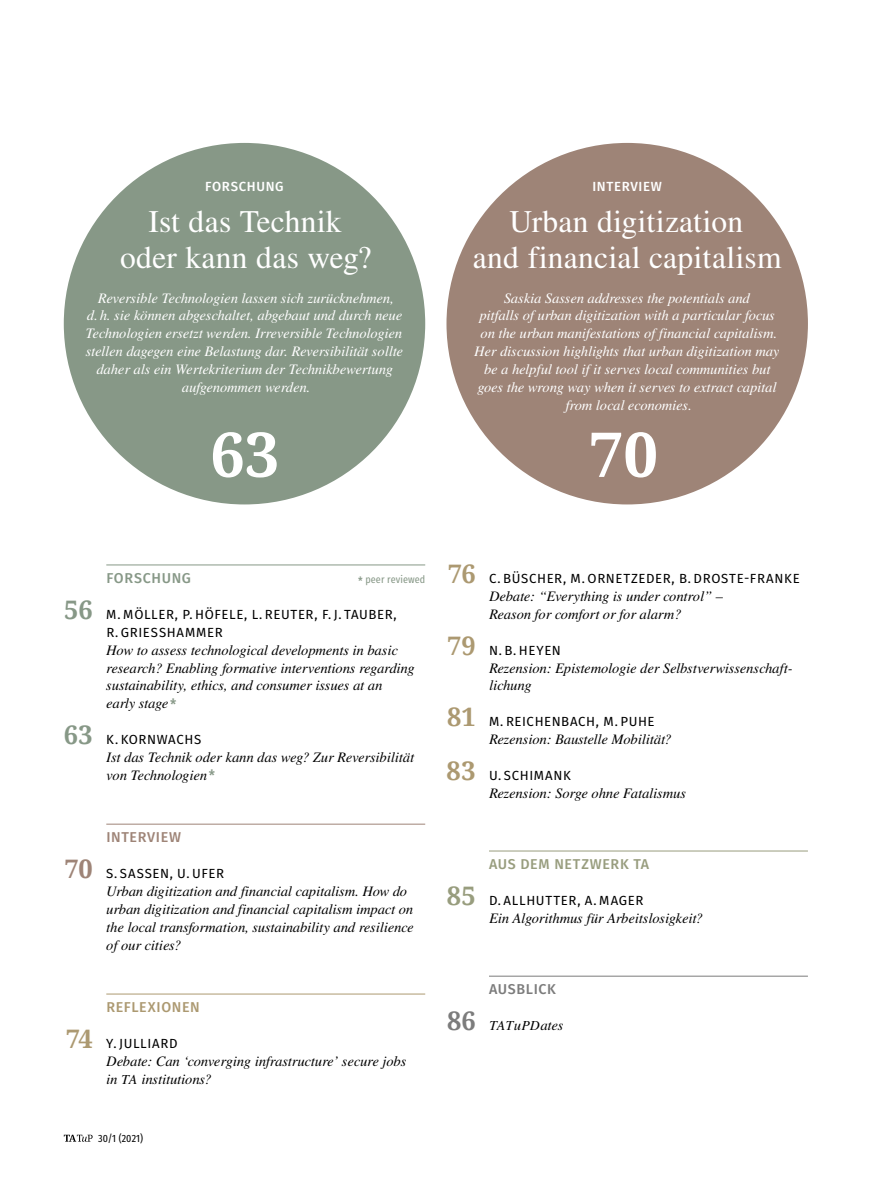
<style>
.page{position:relative;width:893px;height:1191px;background:#fff}
.page>*{position:absolute;margin:0;border:0;box-sizing:border-box;transform-origin:0 0}
._95_04_IHV-Kreis_Pag{font:700 61.8px "Droid Serif";color:#fff}
._95_02_IHV-Kreis_Ue{font:31.5px/35.7px "Nimbus Rom No 9 L";letter-spacing:.01em;color:#fff;text-align:center}
._95_30_IHV_Titel{font:italic 14.25px/17.9px "Nimbus Rom No 9 L";letter-spacing:.005em;color:#000}
._95_03_IHV-Kreis_Tex{font:italic 14.25px/17.9px "Nimbus Rom No 9 L";letter-spacing:.005em;color:#fff;text-align:center}
._95_10_IHV_Rubrik{font:500 14.25px "Fira Sans";letter-spacing:.045em;color:#989d7e}
._95_10_IHV_Rubrik-2{font:500 14.25px "Fira Sans";letter-spacing:.045em;color:#ac9971}
._95_10_IHV_Rubrik-3{font:500 14.25px "Fira Sans";letter-spacing:.045em;color:#879887}
._95_10_IHV_Rubrik-4{font:500 14.25px "Fira Sans";letter-spacing:.05em;color:#9e8477}
._95_10_IHV_Rubrik-5{font:500 14.25px "Fira Sans";letter-spacing:.045em;color:#7c7c7c}
._95_33_IHV_Titel_mit{font:italic 13.5px "Nimbus Rom No 9 L";color:#000}
._95_20_IHV_Autoren_m{font:13.2px/17.9px "Fira Sans";letter-spacing:.045em;color:#000}
._95_01_IHV-Kreis_Rub{font:500 13.2px "Fira Sans";letter-spacing:.05em;color:#fff}
._95_10_IHV_Rubrik-6{font:10.5px "Fira Sans Condensed";letter-spacing:.01em;color:#879887}
.t1{font:10.5px "Fira Sans Condensed";letter-spacing:.01em;color:#000}
.s1{font-weight:500;font-size:11.55px}
.s2{font-family:"Droid Serif";font-weight:700;font-size:25.5px;color:#879887}
.s3{font-family:"Fira Sans Condensed";font-weight:500;font-style:normal;font-size:15.6px;color:#879887}
.s4{font-family:"Droid Serif";font-weight:700;font-size:25.5px;color:#9e8477}
.s5{font-family:"Droid Serif";font-weight:700;font-size:25.5px;color:#ac9971}
.s6{font-size:13.5px}
.s7{font-family:"Droid Serif";font-weight:700;font-size:25.5px;color:#989d7e}
.s8{font-family:"Droid Serif";font-weight:700;font-style:normal;font-size:25.5px;color:#7c7c7c}
.s9{font-size:14.25px}
</style>
<div class="page">
<div style="left:446px;top:143px;width:362px;height:361px;background:#9e8477;border-radius:50%"></div>
<div style="left:64px;top:143px;width:361px;height:361px;background:#879887;border-radius:50%"></div>
<hr style="left:489px;top:850px;width:319px;height:1px;background:#989d7e">
<hr style="left:489px;top:975px;width:319px;height:1px;background:#7c7c7c">
<hr style="left:106px;top:564px;width:319px;height:1px;background:#879887">
<hr style="left:106px;top:823px;width:319px;height:1px;background:#9e8477">
<hr style="left:106px;top:993px;width:319px;height:1px;background:#ac9971">
<svg style="left:64px;top:1134px;width:29px;height:7px"></svg>
<p class="_95_01_IHV-Kreis_Rub" style="left:205px;top:175px;width:80px">FORSCHUNG</p>
<p class="_95_02_IHV-Kreis_Ue" style="left:120px;top:202px;width:254px">Ist das Technik oder kann das weg?</p>
<p class="_95_03_IHV-Kreis_Tex" style="left:85px;top:289px;width:319px">Reversible Technologien lassen sich zurücknehmen,<br>d. h. sie können abgeschaltet, abgebaut und durch neue Technologien ersetzt werden. Irreversible Technologien stellen dagegen eine Belastung dar. Reversibilität sollte daher als ein Wertekriterium der Technikbewertung aufgenommen werden.</p>
<p class="_95_04_IHV-Kreis_Pag" style="left:210px;top:416px;width:71px">63</p>
<p class="_95_01_IHV-Kreis_Rub" style="left:592px;top:175px;width:71px">INTERVIEW</p>
<p class="_95_02_IHV-Kreis_Ue" style="left:473px;top:202px;width:310px">Urban digitization<br>and financial capitalism</p>
<p class="_95_03_IHV-Kreis_Tex" style="left:474px;top:289px;width:307px">Saskia Sassen addresses the potentials and<br>pitfalls of urban digitization with a particular focus on the urban manifestations of financial capitalism.<br>Her discussion highlights that urban digitization may be a helpful tool if it serves local communities but goes the wrong way when it serves to extract capital from local economies.</p>
<p class="_95_04_IHV-Kreis_Pag" style="left:589px;top:416px;width:71px">70</p>
<p class="_95_10_IHV_Rubrik-3" style="left:106px;top:567px;width:86px">FORSCHUNG</p>
<p class="_95_10_IHV_Rubrik-6" style="left:358px;top:570px;width:69px"><span class="s1">*</span> peer reviewed</p>
<p class="_95_20_IHV_Autoren_m" style="left:106px;top:605px;width:292px;text-indent:-42px"><span class="s2">56</span> M. MÖLLER, P. HÖFELE, L. REUTER, F. J. TAUBER,<br>R. GRIESSHAMMER</p>
<p class="_95_30_IHV_Titel" style="left:106px;top:641px;width:310px">How to assess technological developments in basic research? Enabling formative interventions regarding sustainability, ethics, and consumer issues at an<br>early stage <span class="s3">*</span></p>
<p class="_95_20_IHV_Autoren_m" style="left:64px;top:730px;width:139px"><span class="s2">63</span> K. KORNWACHS</p>
<p class="_95_30_IHV_Titel" style="left:106px;top:748px;width:309px">Ist das Technik oder kann das weg? Zur Reversibilität von Technologien <span class="s3">*</span></p>
<p class="_95_10_IHV_Rubrik-4" style="left:106px;top:826px;width:76px">INTERVIEW</p>
<p class="_95_20_IHV_Autoren_m" style="left:65px;top:864px;width:161px"><span class="s4">70</span> S. SASSEN, U. UFER</p>
<p class="_95_30_IHV_Titel" style="left:106px;top:882px;width:309px">Urban digitization and financial capitalism. How do urban digitization and financial capitalism impact on the local transformation, sustainability and resilience of our cities?</p>
<p class="_95_10_IHV_Rubrik-2" style="left:106px;top:995px;width:95px">REFLEXIONEN</p>
<p class="_95_20_IHV_Autoren_m" style="left:66px;top:1034px;width:113px"><span class="s5">74</span> Y. JULLIARD</p>
<p class="_95_30_IHV_Titel" style="left:106px;top:1052px;width:301px">Debate: Can ‘converging infrastructure’ secure jobs in <span class="s6">TA</span> institutions?</p>
<p class="t1" style="left:98px;top:1128px;width:47px">30/1 (2021)</p>
<p class="_95_20_IHV_Autoren_m" style="left:448px;top:569px;width:354px"><span class="s5">76</span> C. BÜSCHER, M. ORNETZEDER, B. DROSTE-FRANKE</p>
<p class="_95_30_IHV_Titel" style="left:489px;top:587px;width:235px">Debate: “Everything is under control” –<br>Reason for comfort or for alarm?</p>
<p class="_95_20_IHV_Autoren_m" style="left:447px;top:641px;width:115px"><span class="s5">79</span> N. B. HEYEN</p>
<p class="_95_30_IHV_Titel" style="left:489px;top:659px;width:305px">Rezension: Epistemologie der Selbstverwissenschaft&shy;lichung</p>
<p class="_95_20_IHV_Autoren_m" style="left:447px;top:712px;width:209px"><span class="s5">81</span> M. REICHENBACH, M. PUHE</p>
<p class="_95_30_IHV_Titel" style="left:489px;top:730px;width:184px">Rezension: Baustelle Mobilität?</p>
<p class="_95_20_IHV_Autoren_m" style="left:447px;top:766px;width:126px"><span class="s5">83</span> U. SCHIMANK</p>
<p class="_95_30_IHV_Titel" style="left:489px;top:784px;width:198px">Rezension: Sorge ohne Fatalismus</p>
<p class="_95_10_IHV_Rubrik" style="left:489px;top:853px;width:162px">AUS DEM NETZWERK TA</p>
<p class="_95_20_IHV_Autoren_m" style="left:447px;top:891px;width:198px"><span class="s7">85</span> D. ALLHUTTER, A. MAGER</p>
<p class="_95_30_IHV_Titel" style="left:489px;top:909px;width:215px">Ein Algorithmus für Arbeitslosigkeit?</p>
<p class="_95_10_IHV_Rubrik-5" style="left:489px;top:978px;width:68px">AUSBLICK</p>
<p class="_95_33_IHV_Titel_mit" style="left:447px;top:1017px;width:118px"><span class="s8">86</span> TAT<span class="s9">u</span>PD<span class="s9">ates</span></p>
</div>
